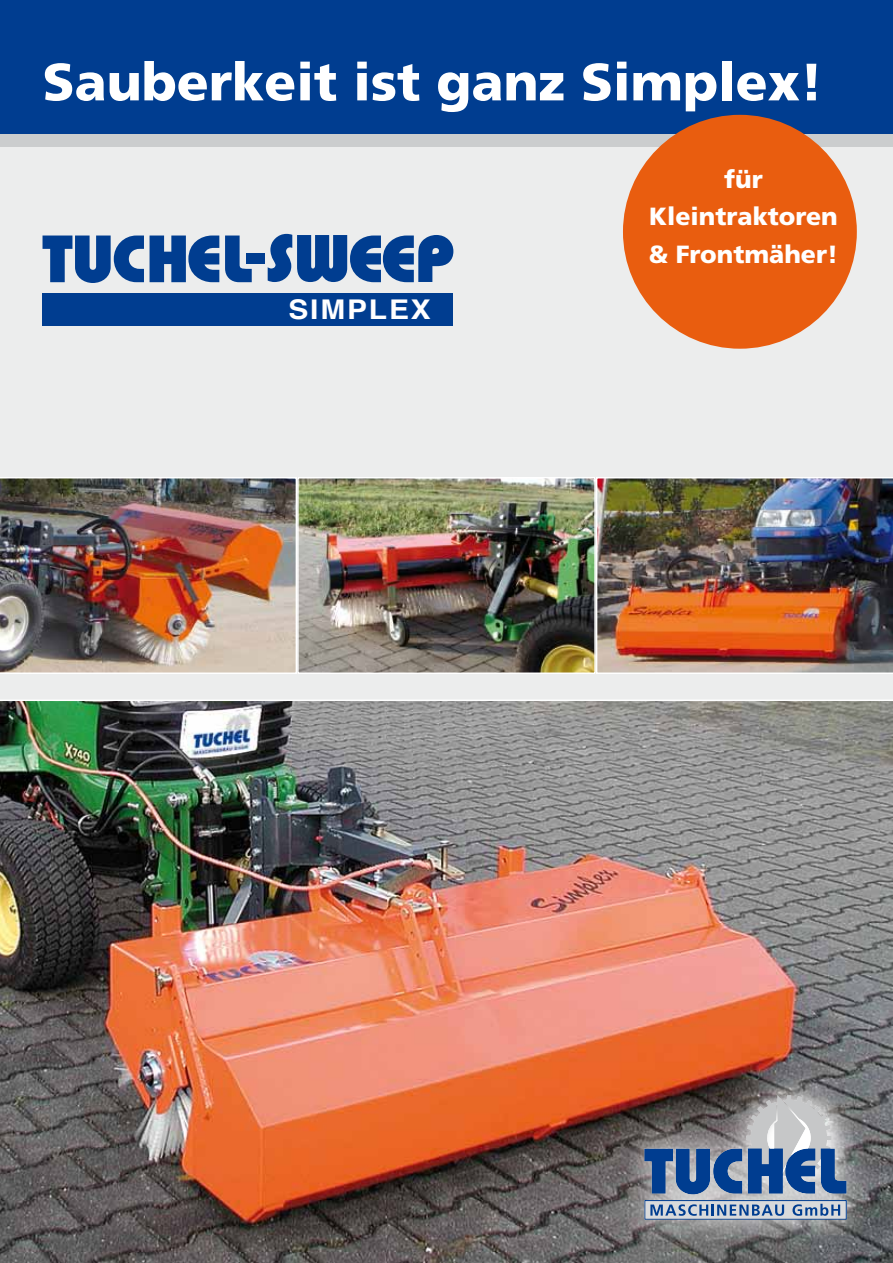
<style>
.page{position:relative;width:893px;height:1263px;background:#fff}
.page>*{position:absolute;margin:0;border:0;box-sizing:border-box;transform-origin:0 0}
.t1{font:900 52.5px "Frutiger";color:#fff}
.t2{font:700 27.15px "Helvetica";letter-spacing:.06em;color:#fff;scale:1.1 1}
.t3{font:900 24.9px/37.2px "Frutiger";color:#fff;text-align:center}
</style>
<div class="page">
<div style="left:0;top:134px;width:893px;height:1129px;background:#eceded"></div>
<div style="left:0;top:0;width:893px;height:134px;background:#003d90"></div>
<div style="left:0;top:134px;width:893px;height:13px;background:#cbcdce"></div>
<svg style="left:43px;top:235px;width:101px;height:48px"></svg>
<svg style="left:150px;top:235px;width:69px;height:47px"></svg>
<svg style="left:268px;top:234px;width:185px;height:48px"></svg>
<svg style="left:225px;top:235px;width:27px;height:47px"></svg>
<div style="left:43px;top:294px;width:410px;height:32px;background:#003d90"></div>
<div style="left:246px;top:253px;width:18px;height:11px;background:#003d90"></div>
<img style="left:300px;top:480px;width:293px;height:191px">
<div style="left:297px;top:477px;width:299px;height:197px;border:2px solid #fff"></div>
<img style="left:0;top:477px;width:297px;height:197px">
<img style="left:596px;top:477px;width:297px;height:197px">
<img style="left:0;top:700px;width:893px;height:563px">
<div style="left:623px;top:115px;width:234px;height:234px;background:#e95d0f;border-radius:50%"></div>
<svg style="left:617px;top:1069px;width:258px;height:179px;background:#7b6862"></svg>
<div style="left:642px;top:1092px;width:205px;height:128px;background:#fff;opacity:.75"></div>
<h1 class="t1" style="left:43px;top:50px;width:782px">Sauberkeit ist ganz Simplex!</h1>
<p class="t2" style="left:289px;top:288px;width:131px">SIMPLEX</p>
<p class="t3" style="left:649px;top:160px;width:191px">für<br>Kleintraktoren &amp; Frontmäher!</p>
</div>
